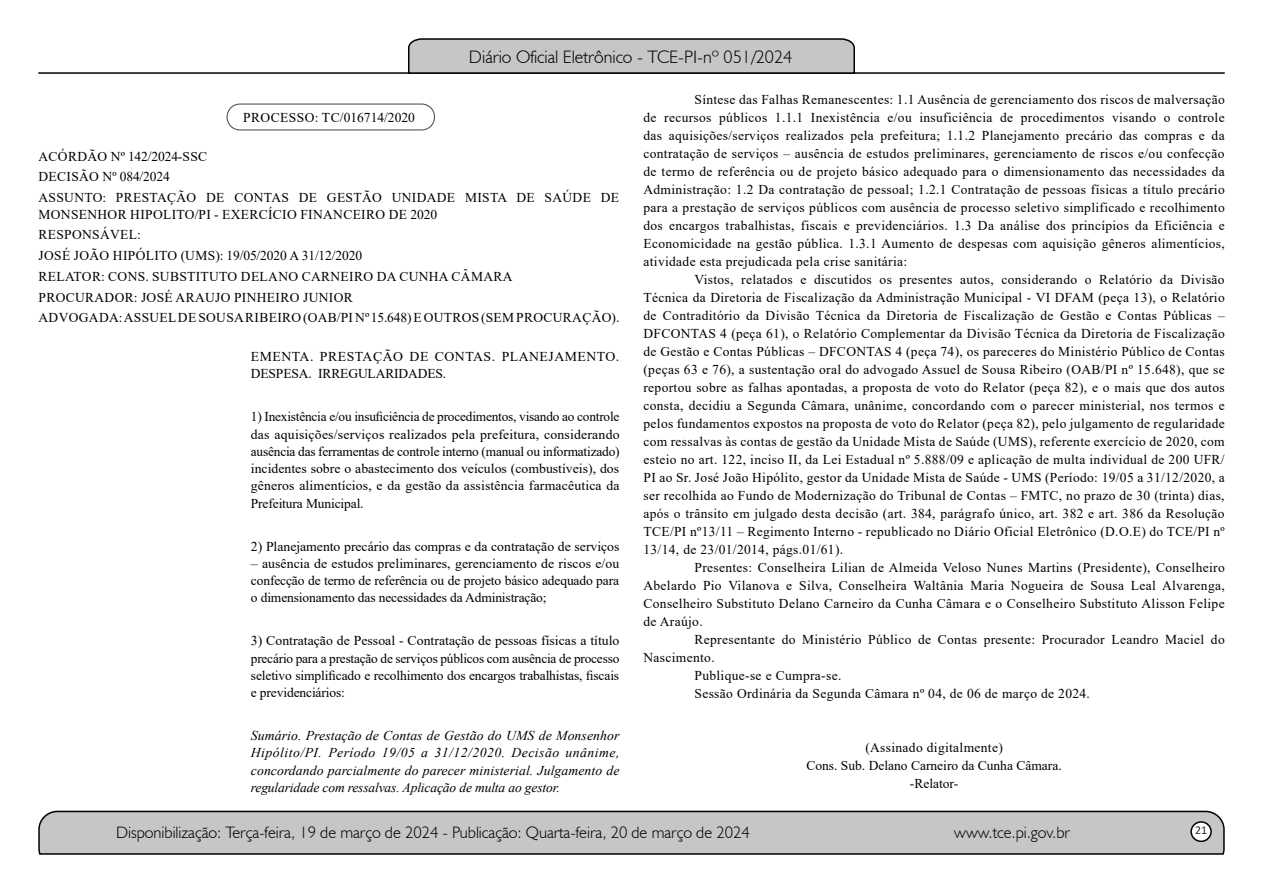
<style>
.page{position:relative;width:1263px;height:893px;background:#fff}
.page>*{position:absolute;margin:0;border:0;box-sizing:border-box;transform-origin:0 0}
.t1{font:300 18px "Humanist 521 BT";color:#000}
.t2{font:300 16.5px "Humanist 521 BT";color:#000}
.t3{font:13.5px/18px "Times New Roman";letter-spacing:.025em;color:#000;text-align:justify}
.t4{font:italic 13.5px/17.2px "Times New Roman";letter-spacing:-.01em;color:#000;text-align:justify}
.t5{font:13.5px/18px "Times New Roman";color:#000;text-align:center}
.t6{font:13.5px "Times New Roman";letter-spacing:-.005em;color:#000}
.t7{font:12px "Calibri";color:#212d4c}
</style>
<div class="page">
<svg style="left:38px;top:810px;width:1187px;height:45px;background:#b9b9b9"></svg>
<div style="left:1191px;top:822px;width:20px;height:19px;background:#fff;border-radius:50%"></div>
<div style="left:1190px;top:821px;width:22px;height:21px;border:2px solid #000;border-radius:50%"></div>
<hr style="left:38px;top:72px;width:1187px;height:2px;background:#000">
<svg style="left:407px;top:38px;width:449px;height:36px;background:#b4b4b4"></svg>
<div style="left:226px;top:104px;width:209px;height:27px;border:1px solid #575756;border-radius:13px"></div>
<h1 class="t1" style="left:469px;top:46px;width:325px">Diário Oficial Eletrônico - TCE-PI-nº 051/2024</h1>
<p class="t3" style="left:243px;top:108px;width:173px">PROCESSO: TC/016714/2020</p>
<p class="t3" style="left:39px;top:145px;width:582px;line-height:20.7px;text-align:left">ACÓRDÃO Nº 142/2024-SSC<br>DECISÃO Nº 084/2024<br>ASSUNTO: PRESTAÇÃO DE CONTAS DE GESTÃO UNIDADE MISTA DE SAÚDE DE</p>
<p class="t3" style="left:39px;top:203px;width:582px;line-height:20.7px;text-align:left">MONSENHOR HIPOLITO/PI - EXERCÍCIO FINANCEIRO DE 2020<br>RESPONSÁVEL:<br>JOSÉ JOÃO HIPÓLITO (UMS): 19/05/2020 A 31/12/2020<br>RELATOR: CONS. SUBSTITUTO DELANO CARNEIRO DA CUNHA CÂMARA<br>PROCURADOR: JOSÉ ARAUJO PINHEIRO JUNIOR<br>ADVOGADA: ASSUEL DE SOUSA RIBEIRO (OAB/PI Nº 15.648) E OUTROS (SEM PROCURAÇÃO).</p>
<p class="t3" style="left:251px;top:347px;width:370px;line-height:17.2px">EMENTA. PRESTAÇÃO DE CONTAS. PLANEJAMENTO.<br>DESPESA. IRREGULARIDADES.</p>
<p class="t3" style="left:251px;top:408px;width:370px;line-height:17.2px">1) Inexistência e/ou insuficiência de procedimentos, visando ao controle das aquisições/serviços realizados pela prefeitura, considerando ausência das ferramentas de controle interno (manual ou informatizado) incidentes sobre o abastecimento dos veículos (combustíveis), dos gêneros alimentícios, e da gestão da assistência farmacêutica da Prefeitura Municipal.</p>
<p class="t6" style="left:251px;top:536px;width:370px">2) Planejamento precário das compras e da contratação de serviços</p>
<p class="t3" style="left:251px;top:554px;width:370px;line-height:17.2px">– ausência de estudos preliminares, gerenciamento de riscos e/ou confecção de termo de referência ou de projeto básico adequado para o dimensionamento das necessidades da Administração;</p>
<p class="t3" style="left:251px;top:632px;width:370px;line-height:17.2px">3) Contratação de Pessoal - Contratação de pessoas físicas a título precário para a prestação de serviços públicos com ausência de processo seletivo simplificado e recolhimento dos encargos trabalhistas, fiscais e previdenciários:</p>
<p class="t4" style="left:251px;top:727px;width:370px">Sumário. Prestação de Contas de Gestão do UMS de Monsenhor Hipólito/PI. Período 19/05 a 31/12/2020. Decisão unânime, concordando parcialmente do parecer ministerial. Julgamento de regularidade com ressalvas. Aplicação de multa ao gestor.</p>
<p class="t3" style="left:643px;top:90px;width:583px;text-indent:51px">Síntese das Falhas Remanescentes: 1.1 Ausência de gerenciamento dos riscos de malversação de recursos públicos 1.1.1 Inexistência e/ou insuficiência de procedimentos visando o controle das aquisições/serviços realizados pela prefeitura; 1.1.2 Planejamento precário das compras e da contratação de serviços – ausência de estudos preliminares, gerenciamento de riscos e/ou confecção de termo de referência ou de projeto básico adequado para o dimensionamento das necessidades da Administração: 1.2 Da contratação de pessoal; 1.2.1 Contratação de pessoas físicas a título precário para a prestação de serviços públicos com ausência de processo seletivo simplificado e recolhimento dos encargos trabalhistas, fiscais e previdenciários. 1.3 Da análise dos princípios da Eficiência e Economicidade na gestão pública. 1.3.1 Aumento de despesas com aquisição gêneros alimentícios, atividade esta prejudicada pela crise sanitária:</p>
<p class="t3" style="left:643px;top:270px;width:583px;text-indent:51px">Vistos, relatados e discutidos os presentes autos, considerando o Relatório da Divisão Técnica da Diretoria de Fiscalização da Administração Municipal - VI DFAM (peça 13), o Relatório de Contraditório da Divisão Técnica da Diretoria de Fiscalização de Gestão e Contas Públicas – DFCONTAS 4 (peça 61), o Relatório Complementar da Divisão Técnica da Diretoria de Fiscalização de Gestão e Contas Públicas – DFCONTAS 4 (peça 74), os pareceres do Ministério Público de Contas (peças 63 e 76), a sustentação oral do advogado Assuel de Sousa Ribeiro (OAB/PI nº 15.648), que se reportou sobre as falhas apontadas, a proposta de voto do Relator (peça 82), e o mais que dos autos consta, decidiu a Segunda Câmara, unânime, concordando com o parecer ministerial, nos termos e pelos fundamentos expostos na proposta de voto do Relator (peça 82), pelo julgamento de regularidade com ressalvas às contas de gestão da Unidade Mista de Saúde (UMS), referente exercício de 2020, com esteio no art. 122, inciso II, da Lei Estadual nº 5.888/09 e aplicação de multa individual de 200 UFR/ PI ao Sr. José João Hipólito, gestor da Unidade Mista de Saúde - UMS (Período: 19/05 a 31/12/2020, a ser recolhida ao Fundo de Modernização do Tribunal de Contas – FMTC, no prazo de 30 (trinta) dias, após o trânsito em julgado desta decisão (art. 384, parágrafo único, art. 382 e art. 386 da Resolução TCE/PI nº13/11 – Regimento Interno - republicado no Diário Oficial Eletrônico (D.O.E) do TCE/PI nº 13/14, de 23/01/2014, págs.01/61).</p>
<p class="t3" style="left:643px;top:558px;width:583px;text-indent:51px">Presentes: Conselheira Lilian de Almeida Veloso Nunes Martins (Presidente), Conselheiro Abelardo Pio Vilanova e Silva, Conselheira Waltânia Maria Nogueira de Sousa Leal Alvarenga, Conselheiro Substituto Delano Carneiro da Cunha Câmara e o Conselheiro Substituto Alisson Felipe de Araújo.</p>
<p class="t3" style="left:694px;top:630px;width:532px">Representante do Ministério Público de Contas presente: Procurador Leandro Maciel do</p>
<p class="t3" style="left:643px;top:648px;width:73px">Nascimento.</p>
<p class="t3" style="left:694px;top:666px;width:148px">Publique-se e Cumpra-se.</p>
<p class="t3" style="left:694px;top:684px;width:397px">Sessão Ordinária da Segunda Câmara nº 04, de 06 de março de 2024.</p>
<p class="t5" style="left:806px;top:738px;width:257px">(Assinado digitalmente)<br>Cons. Sub. Delano Carneiro da Cunha Câmara. -Relator-</p>
<p class="t2" style="left:116px;top:822px;width:635px">Disponibilização: Terça-feira, 19 de março de 2024 - Publicação: Quarta-feira, 20 de março de 2024</p>
<p class="t2" style="left:954px;top:822px;width:117px">www.tce.pi.gov.br</p>
<p class="t7" style="left:1195px;top:821px;width:14px">21</p>
</div>
